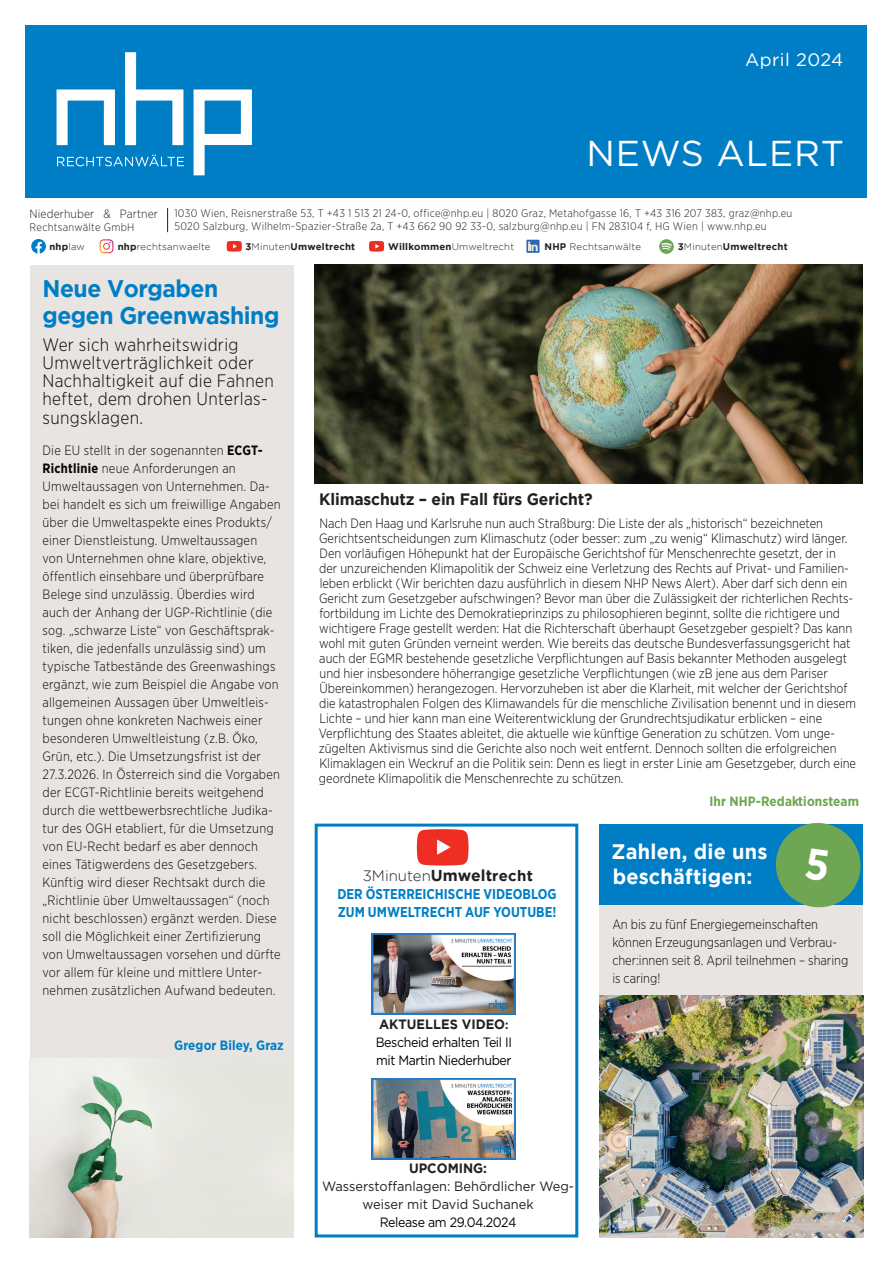
<style>
.page{position:relative;width:893px;height:1263px;background:#fff}
.page>*{position:absolute;margin:0;border:0;box-sizing:border-box;transform-origin:0 0}
.t1{font:36px "Gotham";letter-spacing:.025em;color:#fff}
.HL_groß_blau{font:700 24px/27px "Gotham";letter-spacing:-.02em;color:#007ec5;scale:.95 1}
.HL_im_Kästchen{font:700 21px/25.5px "Gotham";letter-spacing:.01em;color:#fff;scale:.95 1}
.Text_Einleitung_kursiv{font:300 18px/18.3px "Gotham Narrow";letter-spacing:.02em;color:#040503}
.t2{font:18px "Gotham";letter-spacing:.025em;color:#fff}
.HL_klein_schwarz{font:700 16.5px "Gotham";letter-spacing:-.01em;color:#231f20;scale:.95 1}
.t3{font:300 15px "Gotham";color:#231f20}
.HL_Mittelachse_Blau_Klein{font:700 14.25px/18px "Gotham Narrow";color:#007ec5;scale:.95 1}
.Text_linksbündig{font:300 13.5px/15px "Gotham Narrow";color:#040503;scale:.95 1}
.Text_linksbündig-2{font:300 13.5px/18px "Gotham Narrow";letter-spacing:.02em;color:#040503;scale:.95 1}
.Text_Mittelachse{font:13.5px/18px "Gotham";letter-spacing:-.03em;color:#040503;scale:.92 1}
.Text_Mittelachse-2{font:13.5px/18px "Gotham";color:#231f20;text-align:center;scale:.95 1}
.Autorenname_grün{font:700 13.5px "Gotham Narrow";letter-spacing:.01em;color:#6fa653}
.Autorenname_blau{font:700 13.5px "Gotham Narrow";letter-spacing:.01em;color:#007ec5}
.t4{font:300 12px "Gotham Narrow";letter-spacing:.01em;color:#231f20}
.t5{font:300 10.95px/13.2px "Gotham Narrow";letter-spacing:.025em;color:#231f20}
.t6{font:300 9.6px "Gotham";letter-spacing:.02em;color:#231f20}
.t7{font:700 9.6px "Gotham";letter-spacing:.02em;color:#231f20}
.s1{font-weight:300}
.s2{font-weight:700}
.s3{font-weight:700;font-size:15.75px}
.s4{font-weight:700;color:#231f20}
.s5{font-weight:700;font-size:12px;color:#231f20}
</style>
<div class="page">
<div style="left:26px;top:26px;width:841px;height:172px;background:#007ec5"></div>
<svg style="left:167px;top:208px;width:1px;height:24px"></svg>
<svg style="left:57px;top:155px;width:127px;height:11px"></svg>
<svg style="left:57px;top:89px;width:58px;height:56px"></svg>
<svg style="left:125px;top:52px;width:58px;height:93px"></svg>
<svg style="left:194px;top:89px;width:58px;height:86px"></svg>
<svg style="left:31px;top:239px;width:15px;height:15px"></svg>
<svg style="left:100px;top:239px;width:13px;height:14px"></svg>
<svg style="left:659px;top:239px;width:15px;height:15px"></svg>
<svg style="left:227px;top:241px;width:15px;height:11px"></svg>
<svg style="left:369px;top:241px;width:15px;height:11px"></svg>
<svg style="left:526px;top:240px;width:13px;height:13px"></svg>
<svg style="left:528px;top:241px;width:10px;height:10px"></svg>
<div style="left:315px;top:824px;width:263px;height:413px;border:3px solid #007ec5"></div>
<div style="left:600px;top:897px;width:263px;height:98px;background:#e8e4e2"></div>
<div style="left:600px;top:824px;width:263px;height:80px;background:#007ec5"></div>
<div style="left:30px;top:265px;width:263px;height:972px;background:#e8e4e2"></div>
<img style="left:315px;top:265px;width:547px;height:218px">
<svg style="left:417px;top:829px;width:52px;height:36px;background:#ef463b"></svg>
<img style="left:372px;top:933px;width:144px;height:81px">
<img style="left:372px;top:1078px;width:144px;height:81px">
<img style="left:30px;top:1059px;width:127px;height:178px">
<img style="left:600px;top:996px;width:263px;height:241px">
<svg style="left:773px;top:822px;width:90px;height:86px"></svg>
<h3 class="t2" style="left:745px;top:48px;width:100px">April 2024</h3>
<p class="t4" style="left:30px;top:206px;width:130px">Niederhuber &amp; Partner</p>
<p class="t5" style="left:30px;top:220px;width:106px">Rechtsanwälte GmbH</p>
<h1 class="t1" style="left:587px;top:131px;width:259px">NEWS ALERT</h1>
<p class="t5" style="left:174px;top:206px;width:619px">1030 Wien, Reisnerstraße 53, T +43 1 513 21 24-0, office@nhp.eu | 8020 Graz, Metahofgasse 16, T +43 316 207 383, graz@nhp.eu<br>5020 Salzburg, Wilhelm-Spazier-Straße 2a, T +43 662 90 92 33-0, salzburg@nhp.eu | FN 283104 f, HG Wien | www.nhp.eu</p>
<p class="t7" style="left:49px;top:241px;width:37px">nhp<span class="s1">law</span></p>
<p class="t6" style="left:118px;top:241px;width:94px"><span class="s2">nhp</span>rechtsanwaelte</p>
<p class="t7" style="left:245px;top:241px;width:111px">3<span class="s1">Minuten</span>Umweltrecht</p>
<p class="t6" style="left:388px;top:241px;width:128px"><span class="s2">Willkommen</span>Umweltrecht</p>
<p class="t6" style="left:545px;top:241px;width:98px"><span class="s2">NHP</span> Rechtsanwälte</p>
<p class="t7" style="left:678px;top:241px;width:111px">3<span class="s1">Minuten</span>Umweltrecht</p>
<p class="HL_groß_blau" style="left:43px;top:274px;width:251px">Neue Vorgaben gegen Greenwashing</p>
<p class="Text_Einleitung_kursiv" style="left:43px;top:335px;width:233px">Wer sich wahrheitswidrig<br>Umweltverträglichkeit oder<br>Nachhaltigkeit auf die Fahnen heftet, dem drohen Unterlas&shy;sungsklagen.</p>
<p class="Text_linksbündig-2" style="left:43px;top:441px;width:252px">Die EU stellt in der sogenannten <span class="s2">ECGT-Richtlinie</span> neue Anforderungen an Umweltaussagen von Unternehmen. Da&shy;bei handelt es sich um freiwillige Angaben über die Umweltaspekte eines Produkts/ einer Dienstleistung. Umweltaussagen von Unternehmen ohne klare, objektive, öffentlich einsehbare und überprüfbare Belege sind unzulässig. Überdies wird auch der Anhang der UGP-Richtlinie (die sog. „schwarze Liste“ von Geschäftsprak&shy;tiken, die jedenfalls unzulässig sind) um typische Tatbestände des Greenwashings ergänzt, wie zum Beispiel die Angabe von allgemeinen Aussagen über Umweltleis&shy;tungen ohne konkreten Nachweis einer besonderen Umweltleistung (z.B. Öko, Grün, etc.). Die Umsetzungsfrist ist der 27.3.2026. In Österreich sind die Vorgaben der ECGT-Richtlinie bereits weitgehend durch die wettbewerbsrechtliche Judika&shy;tur des OGH etabliert, für die Umsetzung von EU-Recht bedarf es aber dennoch eines Tätigwerdens des Gesetzgebers.<br>Künftig wird dieser Rechtsakt durch die „Richtlinie über Umweltaussagen“ (noch nicht beschlossen) ergänzt werden. Diese soll die Möglichkeit einer Zertifizierung von Umweltaussagen vorsehen und dürfte vor allem für kleine und mittlere Unter&shy;nehmen zusätzlichen Aufwand bedeuten.</p>
<p class="Autorenname_blau" style="left:174px;top:1036px;width:111px">Gregor Biley, Graz</p>
<p class="HL_klein_schwarz" style="left:319px;top:489px;width:289px">Klimaschutz – ein Fall fürs Gericht?</p>
<p class="Text_linksbündig" style="left:319px;top:516px;width:567px">Nach Den Haag und Karlsruhe nun auch Straßburg: Die Liste der als „historisch“ bezeichneten Gerichtsentscheidungen zum Klimaschutz (oder besser: zum „zu wenig“ Klimaschutz) wird länger.<br>Den vorläufigen Höhepunkt hat der Europäische Gerichtshof für Menschenrechte gesetzt, der in der unzureichenden Klimapolitik der Schweiz eine Verletzung des Rechts auf Privat- und Familien&shy;leben erblickt (Wir berichten dazu ausführlich in diesem NHP News Alert). Aber darf sich denn ein Gericht zum Gesetzgeber aufschwingen? Bevor man über die Zulässigkeit der richterlichen Rechts&shy;fortbildung im Lichte des Demokratieprinzips zu philosophieren beginnt, sollte die richtigere und wichtigere Frage gestellt werden: Hat die Richterschaft überhaupt Gesetzgeber gespielt? Das kann wohl mit guten Gründen verneint werden. Wie bereits das deutsche Bundesverfassungsgericht hat auch der EGMR bestehende gesetzliche Verpflichtungen auf Basis bekannter Methoden ausgelegt und hier insbesondere höherrangige gesetzliche Verpflichtungen (wie zB jene aus dem Pariser Übereinkommen) herangezogen. Hervorzuheben ist aber die Klarheit, mit welcher der Gerichtshof die katastrophalen Folgen des Klimawandels für die menschliche Zivilisation benennt und in diesem Lichte – und hier kann man eine Weiterentwicklung der Grundrechtsjudikatur erblicken – eine Verpflichtung des Staates ableitet, die aktuelle wie künftige Generation zu schützen. Vom unge&shy;zügelten Aktivismus sind die Gerichte also noch weit entfernt. Dennoch sollten die erfolgreichen Klimaklagen ein Weckruf an die Politik sein: Denn es liegt in erster Linie am Gesetzgeber, durch eine geordnete Klimapolitik die Menschenrechte zu schützen.</p>
<p class="Autorenname_grün" style="left:709px;top:792px;width:151px">Ihr NHP-Redaktionsteam</p>
<p class="t3" style="left:363px;top:868px;width:172px">3Minuten<span class="s3">Umwelt</span><span class="s2">recht</span></p>
<p class="HL_Mittelachse_Blau_Klein" style="left:337px;top:884px;width:232px">DER ÖSTERREICHISCHE VIDEOBLOG<br>ZUM UMWELTRECHT AUF YOUTUBE!</p>
<p class="Text_Mittelachse" style="left:376px;top:1015px;width:150px"><span class="s4">AKTUELLES VIDEO</span><span class="s5">:<br></span>Bescheid erhalten Teil II</p>
<p class="Text_Mittelachse" style="left:376px;top:1051px;width:149px">mit Martin Niederhuber</p>
<p class="HL_im_Kästchen" style="left:611px;top:838px;width:166px">Zahlen, die uns beschäftigen:</p>
<p class="Text_linksbündig" style="left:612px;top:915px;width:250px;line-height:18px">An bis zu fünf Energiegemeinschaften können Erzeugungsanlagen und Verbrau&shy;cher:innen seit 8. April teilnehmen – sharing is caring!</p>
<p class="Text_Mittelachse-2" style="left:322px;top:1159px;width:267px"><span class="s2">UPCOMING:<br></span>Wasserstoffanlagen: Behördlicher Weg&shy;weiser mit David Suchanek</p>
<p class="Text_Mittelachse" style="left:380px;top:1213px;width:150px">Release am 29.04.2024</p>
</div>
